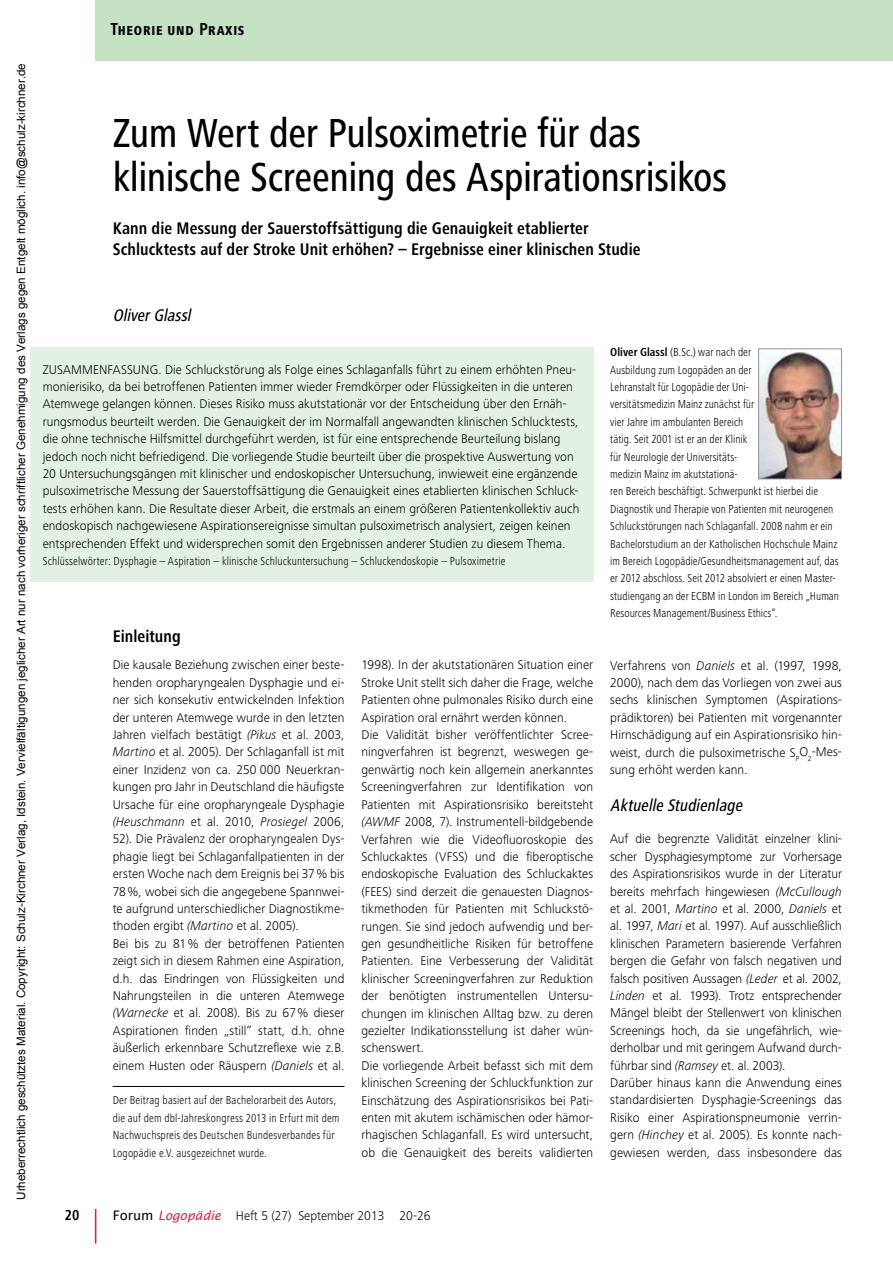
<style>
.page{position:relative;width:893px;height:1263px;background:#fff}
.page>*{position:absolute;margin:0;border:0;box-sizing:border-box;transform-origin:0 0}
.t1{font:500 condensed 42px/43.5px "Frutiger Next LT";letter-spacing:-.01em;color:#000}
.t2{font:700 condensed 17.4px/20.2px "Frutiger Next LT";letter-spacing:.005em;color:#000}
.t3{font:italic 500 condensed 17.4px "Frutiger Next LT";color:#000}
.t4{font:700 condensed 15px "Frutiger Next LT";color:#000}
.t5{font:800 condensed 13.5px "Frutiger Next LT";letter-spacing:.055em;color:#000}
.t6{font:300 13.2px/17.4px "Frutiger Next LT";letter-spacing:.005em;color:#000}
.t7{font:300 condensed 12px/17.4px "Frutiger Next LT";color:#000}
.t8{font:11.55px "Arial";color:#000}
.s1{font-weight:700;font-size:18px}
.s2{font-weight:700}
.s3{font-style:italic}
.s4{font-family:"Lucida Sans Unicode";font-weight:400}
.s5{font-family:"Lucida Sans";font-weight:400;font-style:italic;font-size:12.75px;color:#e11e3c}
</style>
<div class="page">
<hr style="left:95px;top:1209px;width:1px;height:34px;background:#e11e3c">
<div style="left:96px;top:0;width:797px;height:61px;background:#c5e2c5"></div>
<div style="left:30px;top:347px;width:563px;height:235px;background:#e3f1e3"></div>
<img style="left:760px;top:351px;width:80px;height:126px">
<div style="left:758px;top:349px;width:84px;height:130px;border:1px solid #939598"></div>
<hr style="left:113px;top:1086px;width:231px;height:1px;background:#000">
<p class="t8" style="left:14px;top:1200px;width:1138px;rotate:-90deg">Urheberrechtlich geschütztes Material. Copyright: Schulz-Kirchner Verlag, Idstein. Vervielfältigungen jeglicher Art nur nach vorheriger schriftlicher Genehmigung des Verlags gegen Entgelt möglich. info@schulz-kirchner.de</p>
<p class="t5" style="left:111px;top:23px;width:135px"><span class="s1">T</span>HEORIE UND <span class="s1">P</span>RAXIS</p>
<h1 class="t1" style="left:113px;top:111px;width:616px">Zum Wert der Pulsoximetrie für das klinische Screening des Aspirationsrisikos</h1>
<h2 class="t2" style="left:113px;top:218px;width:529px">Kann die Messung der Sauerstoffsättigung die Genauigkeit etablierter<br>Schlucktests auf der Stroke Unit erhöhen? – Ergebnisse einer klinischen Studie</h2>
<h2 class="t3" style="left:113px;top:306px;width:83px">OliverGlassl</h2>
<p class="t6" style="left:43px;top:360px;width:538px">ZUSAMMENFASSUNG. Die Schluckstörung als Folge eines Schlaganfalls führt zu einem erhöhten Pneu&shy;monierisiko, da bei betroffenen Patienten immer wieder Fremdkörper oder Flüssigkeiten in die unteren Atemwege gelangen können. Dieses Risiko muss akutstationär vor der Entscheidung über den Ernäh&shy;rungsmodus beurteilt werden. Die Genauigkeit der im Normalfall angewandten klinischen Schlucktests, die ohne technische Hilfsmittel durchgeführt werden, ist für eine entsprechende Beurteilung bislang jedoch noch nicht befriedigend. Die vorliegende Studie beurteilt über die prospektive Auswertung von 20 Untersuchungsgängen mit klinischer und endoskopischer Untersuchung, inwieweit eine ergänzende pulsoximetrische Messung der Sauerstoffsättigung die Genauigkeit eines etablierten klinischen Schluck&shy;tests erhöhen kann. Die Resultate dieser Arbeit, die erstmals an einem größeren Patientenkollektiv auch endoskopisch nachgewiesene Aspirationsereignisse simultan pulsoximetrisch analysiert, zeigen keinen entsprechenden Effekt und widersprechen somit den Ergebnissen anderer Studien zu diesem Thema.</p>
<p class="t7" style="left:43px;top:552px;width:464px">Schlüsselwörter: Dysphagie – Aspiration – klinische Schluckuntersuchung – Schluckendoskopie – Pulsoximetrie</p>
<p class="t7" style="left:610px;top:343px;width:230px"><span class="s2">Oliver Glassl</span> (B.Sc.) war nach der<br>Ausbildung zum Logopäden an der<br>Lehranstalt für Logopädie der Uni-<br>versitätsmedizin Mainz zunächst für<br>vier Jahre im ambulanten Bereich<br>tätig. Seit 2001 ist er an der Klinik<br>für Neurologie der Universitäts-<br>medizin Mainz im akutstationä-<br>ren Bereich beschäftigt. Schwerpunkt ist hierbei die Diagnostik und Therapie von Patienten mit neurogenen Schluckstörungen nach Schlaganfall. 2008 nahm er ein Bachelorstudium an der Katholischen Hochschule Mainz im Bereich Logopädie/Gesundheitsmanagement auf, das er 2012 abschloss. Seit 2012 absolviert er einen Master&shy;studiengang an der ECBM in London im Bereich „Human Resources Management/Business Ethics“.</p>
<h2 class="t2" style="left:113px;top:626px;width:70px">Einleitung</h2>
<p class="t6" style="left:113px;top:656px;width:233px">Die kausale Beziehung zwischen einer beste&shy;henden oropharyngealen Dysphagie und ei&shy;ner sich konsekutiv entwickelnden Infektion der unteren Atemwege wurde in den letzten Jahren vielfach bestätigt <span class="s3">(Pikus</span> et al. 2003, <span class="s3">Martino</span> et al. 2005). Der Schlaganfall ist mit einer Inzidenz von ca. 250 000 Neuerkran&shy;kungen pro Jahr in Deutschland die häufigste Ursache für eine oropharyngeale Dysphagie <span class="s3">(Heuschmann</span> et al. 2010, <span class="s3">Prosiegel</span> 2006, 52). Die Prävalenz der oropharyngealen Dys&shy;phagie liegt bei Schlaganfallpatienten in der ersten Woche nach dem Ereignis bei 37% bis 78%, wobei sich die angegebene Spannwei&shy;te aufgrund unterschiedlicher Diagnostikme&shy;thoden ergibt <span class="s3">(Martino</span> et al. 2005).<br>Bei bis zu 81% der betroffenen Patienten zeigt sich in diesem Rahmen eine Aspiration, d.h. das Eindringen von Flüssigkeiten und Nahrungsteilen in die unteren Atemwege <span class="s3">(Warnecke</span> et al. 2008). Bis zu 67% dieser Aspirationen finden „still“ statt, d.h. ohne äußerlich erkennbare Schutzreflexe wie z.B. einem Husten oder Räuspern <span class="s3">(Daniels</span> et al.</p>
<p class="t6" style="left:361px;top:656px;width:233px">1998). In der akutstationären Situation einer Stroke Unit stellt sich daher die Frage, welche Patienten ohne pulmonales Risiko durch eine Aspiration oral ernährt werden können.<br>Die Validität bisher veröffentlichter Scree&shy;ningverfahren ist begrenzt, weswegen ge&shy;genwärtig noch kein allgemein anerkanntes Screeningverfahren zur Identifikation von Patienten mit Aspirationsrisiko bereitsteht <span class="s3">(AWMF</span> 2008, 7). Instrumentell-bildgebende Verfahren wie die Videofluoroskopie des Schluckaktes (VFSS) und die fiberoptische endoskopische Evaluation des Schluckaktes (FEES) sind derzeit die genauesten Diagnos&shy;tikmethoden für Patienten mit Schluckstö&shy;rungen. Sie sind jedoch aufwendig und ber&shy;gen gesundheitliche Risiken für betroffene Patienten. Eine Verbesserung der Validität klinischer Screeningverfahren zur Reduktion der benötigten instrumentellen Untersu&shy;chungen im klinischen Alltag bzw. zu deren gezielter Indikationsstellung ist daher wün&shy;schenswert.<br>Die vorliegende Arbeit befasst sich mit dem klinischen Screening der Schluckfunktion zur Einschätzung des Aspirationsrisikos bei Pati&shy;enten mit akutem ischämischen oder hämor&shy;rhagischen Schlaganfall. Es wird untersucht, ob die Genauigkeit des bereits validierten</p>
<p class="t6" style="left:610px;top:656px;width:233px;text-align:justify">Verfahrens von <span class="s3">Daniels</span> et al. (1997, 1998, 2000), nach dem das Vorliegen von zwei aus sechs klinischen Symptomen (Aspirations&shy;prädiktoren) bei Patienten mit vorgenannter Hirnschädigung auf ein Aspirationsrisiko hin&shy;weist, durch die pulsoximetrische S<sub>P</sub>O<sub>2</sub>-Mes&shy;sung erhöht werden kann.</p>
<h2 class="t3" style="left:610px;top:795px;width:137px">Aktuelle Studienlage</h2>
<p class="t6" style="left:610px;top:830px;width:233px">Auf die begrenzte Validität einzelner klini&shy;scher Dysphagiesymptome zur Vorhersage des Aspirationsrisikos wurde in der Literatur bereits mehrfach hingewiesen <span class="s3">(McCullough </span>et al. 2001, <span class="s3">Martino</span> et al. 2000, <span class="s3">Daniels</span> et al. 1997, <span class="s3">Mari</span> et al. 1997). Auf ausschließlich klinischen Parametern basierende Verfahren bergen die Gefahr von falsch negativen und falsch positiven Aussagen <span class="s3">(Leder</span> et al. 2002, <span class="s3">Linden</span> et al. 1993). Trotz entsprechender Mängel bleibt der Stellenwert von klinischen Screenings hoch, da sie ungefährlich, wie&shy;derholbar und mit geringem Aufwand durch&shy;führbar sind <span class="s3">(Ramsey</span> et. al. 2003).<br>Darüber hinaus kann die Anwendung eines standardisierten Dysphagie-Screenings das Risiko einer Aspirationspneumonie verrin&shy;gern <span class="s3">(Hinchey</span> et al. 2005). Es konnte nach&shy;gewiesen werden, dass insbesondere das</p>
<p class="t7" style="left:113px;top:1092px;width:228px">Der Beitrag basiert auf der Bachelorarbeit des Autors, die auf dem dbl-Jahreskongress 2013 in Erfurt mit dem Nachwuchspreis des Deutschen Bundesverbandes für Logopädie e.V. ausgezeichnet wurde.</p>
<p class="t4" style="left:65px;top:1206px;width:16px">20</p>
<p class="t6" style="left:113px;top:1207px;width:319px"><span class="s4">Forum</span> <span class="s5">Logopädie</span> Heft 5 (27) September 2013 20-26</p>
</div>
